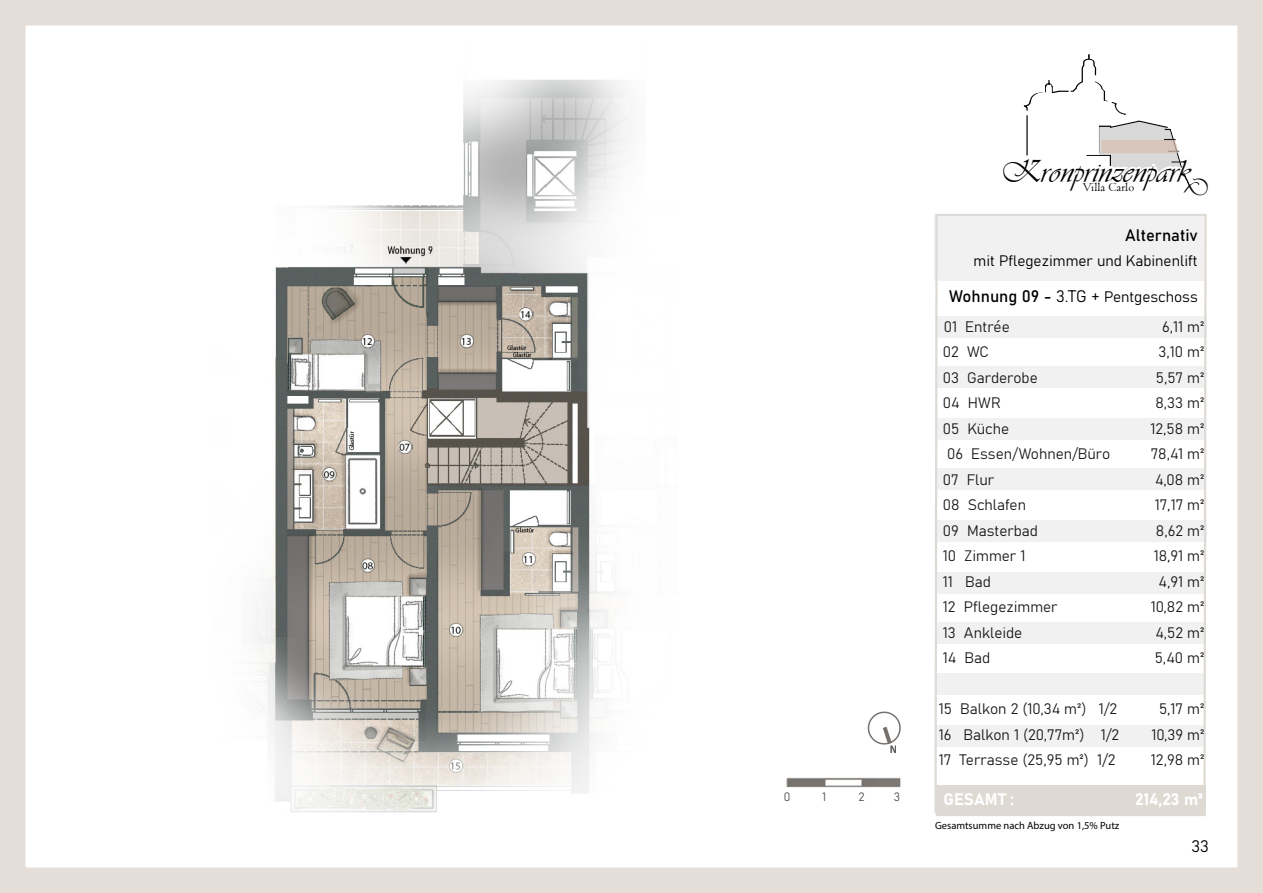
<style>
.page{position:relative;width:1263px;height:893px;background:#fff}
.page>*{position:absolute;margin:0;border:0;box-sizing:border-box;transform-origin:0 0}
.t1{font:32.85px "Vivaldii";letter-spacing:.005em;color:#000}
.t2{font:16.5px "Bahnschrift";color:#000}
.t3{font:16.5px "Bahnschrift";color:#fff}
.t4{font:15px "Bahnschrift";color:#000}
.t5{font:12.6px "Centaur";letter-spacing:.005em;color:#000}
.t6{font:12px "Bahnschrift";color:#000}
.t7{font:10.5px "Myriad Pro";color:#000}
.t8{font:10.5px "Bahnschrift";color:#000}
.s1{font-size:15px}
</style>
<div class="page">
<div style="left:0;top:0;width:1263px;height:893px;border:26px solid #e5ddd8"></div>
<svg style="left:934px;top:214px;width:273px;height:600px"></svg>
<div style="left:934px;top:214px;width:270px;height:66px;background:#f1f1f1"></div>
<svg style="left:867px;top:711px;width:34px;height:34px"></svg>
<img style="left:786px;top:777px;width:115px;height:11px">
<div style="left:935px;top:726px;width:270px;height:21px;background:#f1f1f1"></div>
<div style="left:935px;top:673px;width:270px;height:22px;background:#f1f1f1"></div>
<div style="left:935px;top:623px;width:270px;height:21px;background:#f1f1f1"></div>
<div style="left:935px;top:572px;width:269px;height:21px;background:#f1f1f1"></div>
<div style="left:936px;top:468px;width:269px;height:22px;background:#f1f1f1"></div>
<div style="left:937px;top:520px;width:269px;height:21px;background:#f1f1f1"></div>
<div style="left:936px;top:418px;width:269px;height:21px;background:#f1f1f1"></div>
<div style="left:936px;top:367px;width:269px;height:21px;background:#f1f1f1"></div>
<div style="left:937px;top:317px;width:269px;height:21px;background:#f1f1f1"></div>
<div style="left:936px;top:785px;width:270px;height:31px;background:#ded9d3"></div>
<img style="left:255px;top:79px;width:375px;height:734px">
<svg style="left:1023px;top:54px;width:172px;height:127px"></svg>
<p class="t8" style="left:889px;top:741px;width:9px">N</p>
<p class="t6" style="left:783px;top:788px;width:8px">0</p>
<p class="t6" style="left:822px;top:788px;width:5px">1</p>
<p class="t6" style="left:858px;top:788px;width:8px">2</p>
<p class="t6" style="left:894px;top:788px;width:8px">3</p>
<h1 class="t1" style="left:1000px;top:152px;width:192px">Kronprinzenpark</h1>
<p class="t5" style="left:1083px;top:179px;width:53px">Villa Carlo</p>
<p class="t2" style="left:1125px;top:222px;width:74px">Alternativ</p>
<p class="t4" style="left:973px;top:250px;width:226px">mit Pflegezimmer und Kabinenlift</p>
<p class="t2" style="left:949px;top:284px;width:250px">Wohnung 09 - 3.TG + <span class="s1">Pentgeschoss</span></p>
<p class="t4" style="left:944px;top:315px;width:67px">01 Entrée</p>
<p class="t4" style="left:1162px;top:315px;width:44px">6,11 m²</p>
<p class="t4" style="left:943px;top:341px;width:47px">02 WC</p>
<p class="t4" style="left:1158px;top:341px;width:47px">3,10 m²</p>
<p class="t4" style="left:943px;top:366px;width:96px">03 Garderobe</p>
<p class="t4" style="left:1156px;top:366px;width:50px">5,57 m²</p>
<p class="t4" style="left:943px;top:392px;width:59px">04 HWR</p>
<p class="t4" style="left:1155px;top:392px;width:50px">8,33 m²</p>
<p class="t4" style="left:943px;top:417px;width:68px">05 Küche</p>
<p class="t4" style="left:1150px;top:417px;width:56px">12,58 m²</p>
<p class="t4" style="left:947px;top:443px;width:165px">06 Essen/Wohnen/Büro</p>
<p class="t4" style="left:1151px;top:443px;width:55px">78,41 m²</p>
<p class="t4" style="left:943px;top:468px;width:53px">07 Flur</p>
<p class="t4" style="left:1155px;top:468px;width:51px">4,08 m²</p>
<p class="t4" style="left:943px;top:494px;width:85px">08 Schlafen</p>
<p class="t4" style="left:1155px;top:494px;width:51px">17,17 m²</p>
<p class="t4" style="left:943px;top:519px;width:97px">09 Masterbad</p>
<p class="t4" style="left:1156px;top:519px;width:50px">8,62 m²</p>
<p class="t4" style="left:943px;top:545px;width:84px">10 Zimmer 1</p>
<p class="t4" style="left:1154px;top:545px;width:52px">18,91 m²</p>
<p class="t4" style="left:943px;top:570px;width:49px">11 Bad</p>
<p class="t4" style="left:1158px;top:570px;width:47px">4,91 m²</p>
<p class="t4" style="left:943px;top:596px;width:116px">12 Pflegezimmer</p>
<p class="t4" style="left:1151px;top:596px;width:55px">10,82 m²</p>
<p class="t4" style="left:943px;top:621px;width:81px">13 Ankleide</p>
<p class="t4" style="left:1155px;top:621px;width:51px">4,52 m²</p>
<p class="t4" style="left:943px;top:647px;width:49px">14 Bad</p>
<p class="t4" style="left:1155px;top:647px;width:51px">5,40 m²</p>
<p class="t4" style="left:939px;top:698px;width:180px">15 Balkon 2 (10,34 m²) 1/2</p>
<p class="t4" style="left:1159px;top:698px;width:47px">5,17 m²</p>
<p class="t4" style="left:939px;top:723px;width:182px">16 Balkon 1 (20,77m²) 1/2</p>
<p class="t4" style="left:1151px;top:723px;width:55px">10,39 m²</p>
<p class="t4" style="left:939px;top:749px;width:178px">17 Terrasse (25,95 m²) 1/2</p>
<p class="t4" style="left:1151px;top:749px;width:55px">12,98 m²</p>
<p class="t3" style="left:943px;top:787px;width:72px">GESAMT :</p>
<p class="t3" style="left:1135px;top:787px;width:69px">214,23 m²</p>
<p class="t7" style="left:935px;top:819px;width:186px">Gesamtsumme nach Abzug von 1,5% Putz</p>
<p class="t2" style="left:1191px;top:834px;width:19px">33</p>
</div>
